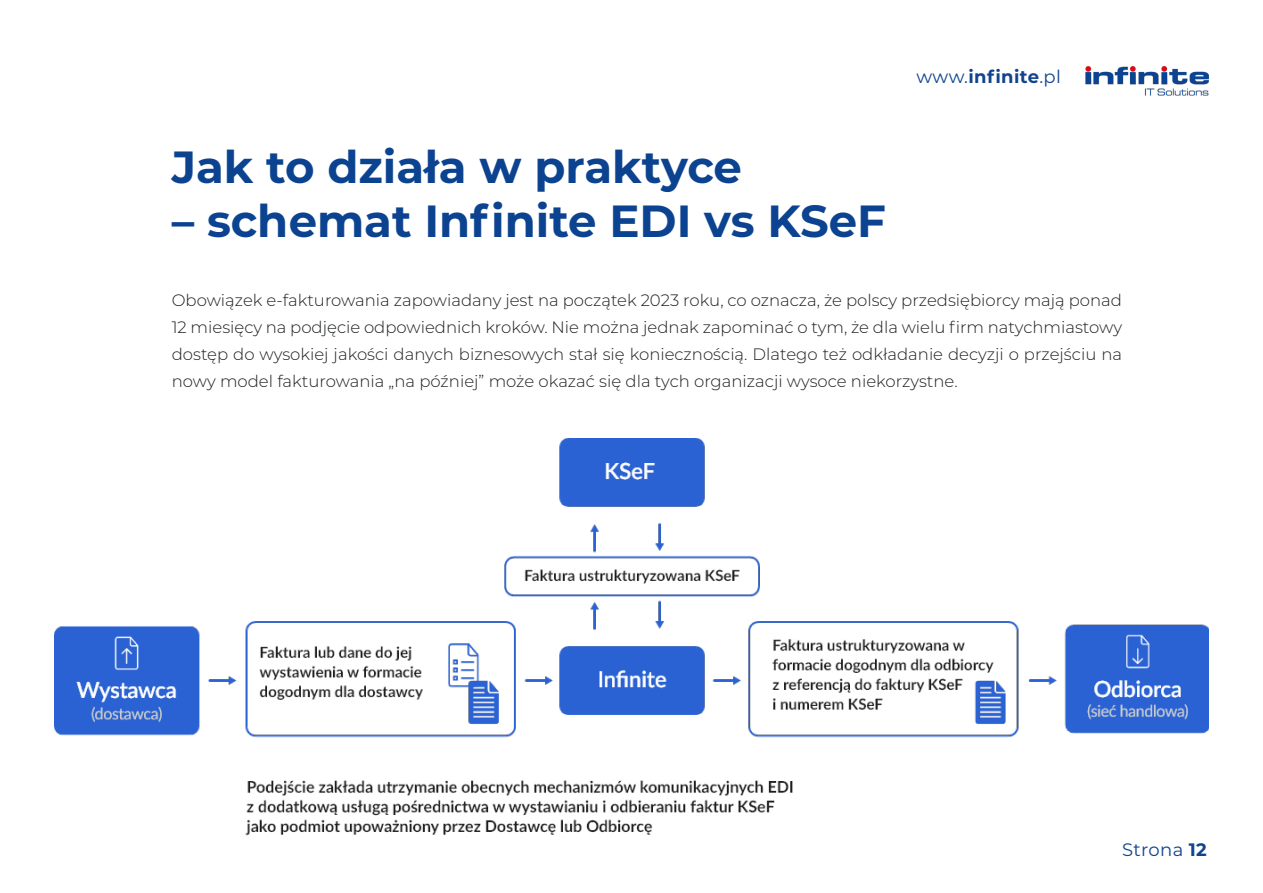
<style>
.page{position:relative;width:1263px;height:893px;background:#fff}
.page>*{position:absolute;margin:0;border:0;box-sizing:border-box;transform-origin:0 0}
.t1{font:700 45px "Montserrat";color:#0c4391}
.t2{font:700 18px "Montserrat";letter-spacing:.02em;color:#11448e}
.t3{font:18px "Montserrat";letter-spacing:.02em;color:#11448e}
.t4{font:300 16.5px/27px "Montserrat";color:#1d1f1f;text-align:justify}
.s1{font-weight:400}
.s2{font-weight:700}
</style>
<div class="page">
<img style="left:1085px;top:66px;width:124px;height:30px">
<img style="left:54px;top:438px;width:1155px;height:398px">
<h1 class="t1" style="left:172px;top:135px;width:572px">Jak to działa w praktyce</h1>
<h1 class="t1" style="left:172px;top:189px;width:716px">– schemat Infinite EDI vs KSeF</h1>
<p class="t2" style="left:916px;top:63px;width:146px"><span class="s1">www.</span>infinite<span class="s1">.pl</span></p>
<p class="t4" style="left:172px;top:286px;width:952px">Obowiązek e-fakturowania zapowiadany jest na początek 2023 roku, co oznacza, że polscy przedsiębiorcy mają ponad 12 miesięcy na podjęcie odpowiednich kroków. Nie można jednak zapominać o tym, że dla wielu firm natychmiastowy dostęp do wysokiej jakości danych biznesowych stał się koniecznością. Dlatego też odkładanie decyzji o przejściu na nowy model fakturowania „na później” może okazać się dla tych organizacji wysoce niekorzystne.</p>
<p class="t3" style="left:1122px;top:838px;width:86px">Strona <span class="s2">12</span></p>
</div>
